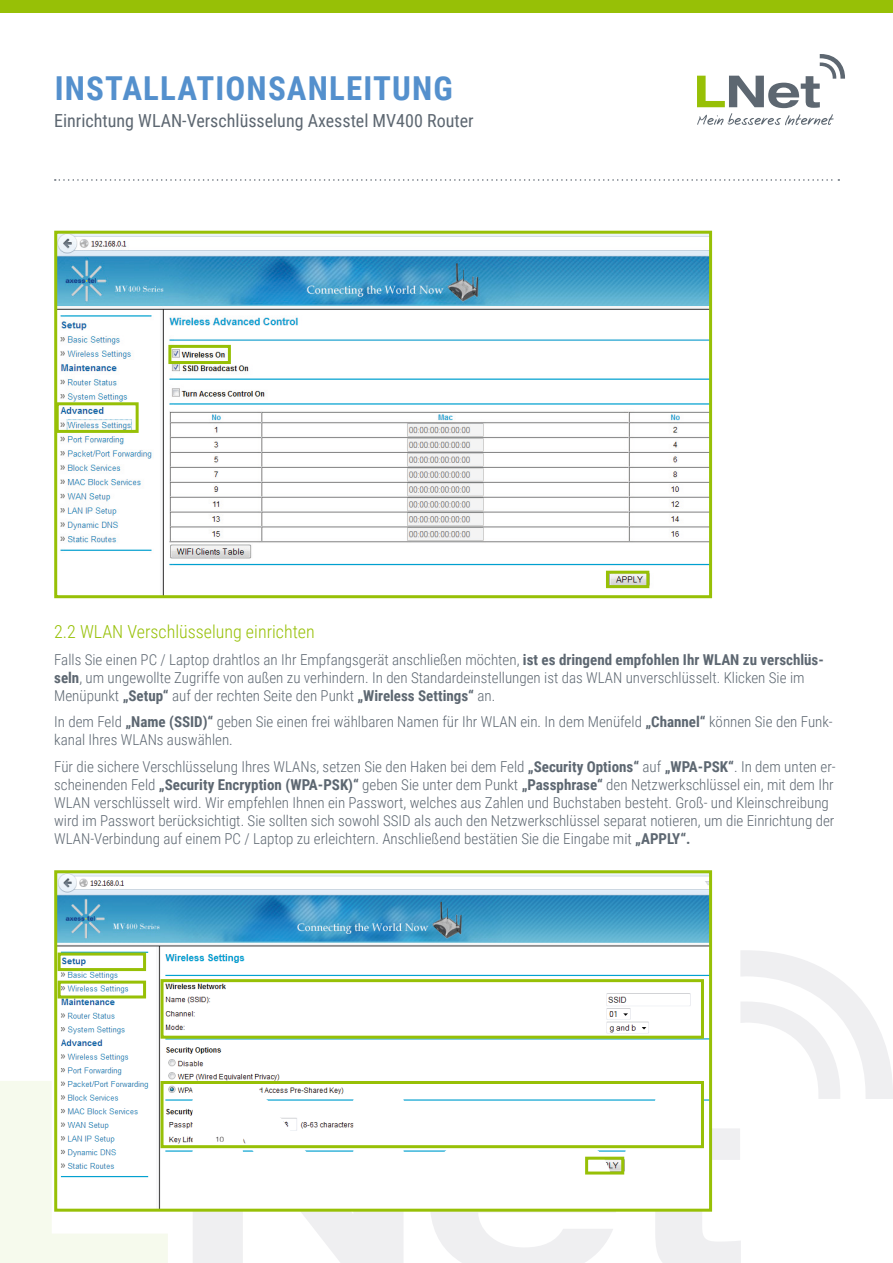
<style>
.page{position:relative;width:893px;height:1263px;background:#fff}
.page>*{position:absolute;margin:0;border:0;box-sizing:border-box;transform-origin:0 0}
.t1{font:700 33px "Roboto Condensed";letter-spacing:.035em;color:#5490cd}
.t2{font:18px "Roboto Condensed";color:#5d6771}
.t3{font:300 18px "Roboto Condensed";color:#97c006}
.t4{font:300 15px/18px "Roboto Condensed";color:#5d6771}
.t5{font:300 7.5px "Helvetica Neue LT Pro";color:#231f20}
.s1{font-weight:700}
</style>
<div class="page">
<div style="left:0;top:0;width:893px;height:13px;background:#97c006"></div>
<svg style="left:697px;top:54px;width:148px;height:71px"></svg>
<svg style="left:0;top:1081px;width:168px;height:182px"></svg>
<svg style="left:193px;top:1212px;width:210px;height:51px"></svg>
<svg style="left:431px;top:1212px;width:182px;height:51px"></svg>
<svg style="left:655px;top:1128px;width:86px;height:135px"></svg>
<svg style="left:741px;top:950px;width:152px;height:149px"></svg>
<svg style="left:55px;top:179px;width:784px;height:2px"></svg>
<img style="left:58px;top:874px;width:650px;height:334px">
<img style="left:193px;top:1085px;width:211px;height:123px">
<img style="left:430px;top:1123px;width:186px;height:85px">
<img style="left:626px;top:1084px;width:82px;height:124px">
<div style="left:54px;top:870px;width:658px;height:342px;border:3px solid #97c006"></div>
<div style="left:585px;top:1157px;width:39px;height:17px;border:3px solid #97c006"></div>
<div style="left:161px;top:979px;width:543px;height:60px;border:3px solid #97c006"></div>
<div style="left:161px;top:1081px;width:543px;height:67px;border:3px solid #97c006"></div>
<div style="left:58px;top:952px;width:88px;height:19px;border:3px solid #97c006"></div>
<div style="left:58px;top:981px;width:88px;height:17px;border:3px solid #97c006"></div>
<img style="left:58px;top:235px;width:650px;height:359px">
<div style="left:54px;top:231px;width:658px;height:367px;border:3px solid #97c006"></div>
<div style="left:168px;top:345px;width:63px;height:19px;border:3px solid #97c006"></div>
<div style="left:606px;top:571px;width:43px;height:17px;border:3px solid #97c006"></div>
<div style="left:56px;top:402px;width:83px;height:31px;border:3px solid #97c006"></div>
<div style="left:214px;top:1135px;width:11px;height:8px;background:#fff"></div>
<h1 class="t1" style="left:55px;top:65px;width:400px">INSTALLATIONSANLEITUNG</h1>
<p class="t2" style="left:54px;top:108px;width:421px">Einrichtung WLAN-Verschlüsselung Axesstel MV400 Router</p>
<p class="t3" style="left:54px;top:619px;width:262px">2.2 WLAN Verschlüsselung einrichten</p>
<p class="t4" style="left:54px;top:650px;width:771px">Falls Sie einen PC / Laptop drahtlos an Ihr Empfangsgerät anschließen möchten, <span class="s1">ist es dringend empfohlen Ihr WLAN zu verschlüs&shy;seln</span>, um ungewollte Zugriffe von außen zu verhindern. In den Standardeinstellungen ist das WLAN unverschlüsselt. Klicken Sie im<br>Menüpunkt <span class="s1">„Setup“</span> auf der rechten Seite den Punkt <span class="s1">„Wireless Settings“</span> an.</p>
<p class="t4" style="left:54px;top:712px;width:780px">In dem Feld <span class="s1">„Name (SSID)“</span> geben Sie einen frei wählbaren Namen für Ihr WLAN ein. In dem Menüfeld <span class="s1">„Channel“</span> können Sie den Funk&shy;kanal Ihres WLANs auswählen.</p>
<p class="t4" style="left:54px;top:757px;width:783px">Für die sichere Verschlüsselung Ihres WLANs, setzen Sie den Haken bei dem Feld <span class="s1">„Security Options“</span> auf <span class="s1">„WPA-PSK“</span>. In dem unten er&shy;scheinenden Feld <span class="s1">„Security Encryption (WPA-PSK)“</span> geben Sie unter dem Punkt <span class="s1">„Passphrase“</span> den Netzwerkschlüssel ein, mit dem Ihr WLAN verschlüsselt wird. Wir empfehlen Ihnen ein Passwort, welches aus Zahlen und Buchstaben besteht. Groß- und Kleinschreibung wird im Passwort berücksichtigt. Sie sollten sich sowohl SSID als auch den Netzwerkschlüssel separat notieren, um die Einrichtung der WLAN-Verbindung auf einem PC / Laptop zu erleichtern. Anschließend bestätien Sie die Eingabe mit <span class="s1">„APPLY“.</span></p>
<p class="t5" style="left:216px;top:1134px;width:10px">10</p>
</div>
